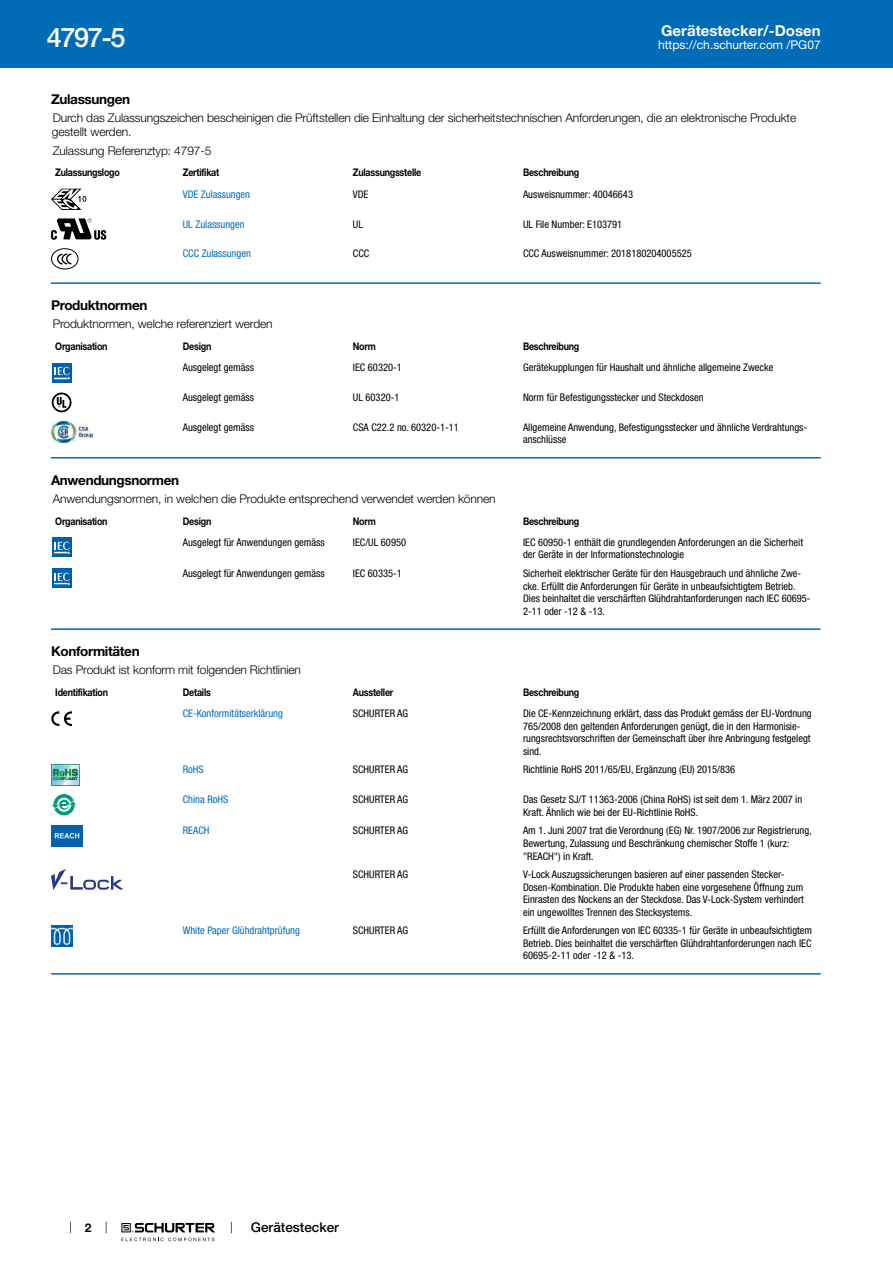
<style>
.page{position:relative;width:893px;height:1263px;background:#fff}
.page>*{position:absolute;margin:0;border:0;box-sizing:border-box;transform-origin:0 0}
.t1{font:500 27px "Helvetica Neue LT";color:#fff}
.t2{font:700 15px "Helvetica Neue LT";color:#fff}
.t3{font:700 13.5px "Helvetica Neue LT";letter-spacing:-.025em;color:#000}
.t4{font:500 13.5px "Helvetica Neue LT";color:#000}
.t5{font:300 12px/14.4px "Helvetica Neue LT";letter-spacing:-.01em;color:#000}
.t6{font:12px "Helvetica Neue LT";color:#fff}
.t7{font:700 12px "Helvetica Neue LT";color:#000}
.t8{font:condensed 10.5px/12.6px "Helvetica Neue LT";color:#000}
.t9{font:700 10.5px "Helvetica Neue LT";letter-spacing:-.025em;color:#000;scale:.85 1}
.t10{font:condensed 10.5px "Helvetica Neue LT";color:#006bb6}
</style>
<div class="page">
<svg style="left:70px;top:1221px;width:1px;height:12px"></svg>
<svg style="left:121px;top:1223px;width:94px;height:18px"></svg>
<div style="left:0;top:0;width:893px;height:68px;background:#006bb6"></div>
<svg style="left:51px;top:189px;width:35px;height:21px"></svg>
<svg style="left:51px;top:218px;width:55px;height:22px"></svg>
<div style="left:51px;top:248px;width:28px;height:21px;border:1px solid #000;border-radius:50%"></div>
<svg style="left:58px;top:253px;width:14px;height:12px"></svg>
<hr style="left:51px;top:282px;width:770px;height:2px;background:#006bb6">
<svg style="left:52px;top:363px;width:20px;height:20px"></svg>
<div style="left:52px;top:363px;width:19px;height:19px;background:#0060a9"></div>
<svg style="left:54px;top:367px;width:16px;height:13px"></svg>
<svg style="left:51px;top:392px;width:21px;height:21px"></svg>
<svg style="left:52px;top:393px;width:19px;height:19px"></svg>
<img style="left:51px;top:422px;width:42px;height:21px">
<hr style="left:51px;top:457px;width:770px;height:1px;background:#006bb6">
<svg style="left:52px;top:537px;width:20px;height:20px"></svg>
<div style="left:52px;top:538px;width:19px;height:19px;background:#0060a9"></div>
<svg style="left:54px;top:542px;width:16px;height:12px"></svg>
<svg style="left:52px;top:568px;width:20px;height:20px"></svg>
<div style="left:52px;top:569px;width:19px;height:19px;background:#0060a9"></div>
<svg style="left:54px;top:573px;width:16px;height:13px"></svg>
<hr style="left:51px;top:628px;width:770px;height:2px;background:#006bb6">
<svg style="left:51px;top:711px;width:21px;height:15px"></svg>
<img style="left:51px;top:764px;width:29px;height:21px">
<svg style="left:53px;top:794px;width:22px;height:21px"></svg>
<svg style="left:57px;top:798px;width:14px;height:14px"></svg>
<svg style="left:52px;top:800px;width:25px;height:9px"></svg>
<img style="left:51px;top:825px;width:32px;height:21px">
<svg style="left:51px;top:869px;width:72px;height:21px"></svg>
<img style="left:51px;top:925px;width:21px;height:21px">
<hr style="left:51px;top:973px;width:770px;height:1px;background:#006bb6">
<h1 class="t1" style="left:47px;top:21px;width:80px">4797-5</h1>
<h2 class="t2" style="left:661px;top:21px;width:161px">Gerätestecker/-Dosen</h2>
<p class="t6" style="left:658px;top:38px;width:164px">https://ch.schurter.com /PG07</p>
<p class="t3" style="left:51px;top:91px;width:81px">Zulassungen</p>
<p class="t5" style="left:52px;top:110px;width:746px">Durch das Zulassungszeichen bescheinigen die Prüftstellen die Einhaltung der sicherheitstechnischen Anforderungen, die an elektronische Produkte gestellt werden.</p>
<p class="t5" style="left:53px;top:143px;width:160px">Zulassung Referenztyp: 4797-5</p>
<p class="t9" style="left:55px;top:166px;width:78px">Zulassungslogo</p>
<p class="t9" style="left:183px;top:166px;width:44px">Zertifikat</p>
<p class="t9" style="left:353px;top:166px;width:82px">Zulassungsstelle</p>
<p class="t9" style="left:523px;top:166px;width:68px">Beschreibung</p>
<p class="t10" style="left:183px;top:188px;width:69px">VDE Zulassungen</p>
<p class="t8" style="left:353px;top:188px;width:17px">VDE</p>
<p class="t8" style="left:523px;top:188px;width:111px">Ausweisnummer: 40046643</p>
<p class="t10" style="left:183px;top:218px;width:63px">UL Zulassungen</p>
<p class="t8" style="left:353px;top:217px;width:12px">UL</p>
<p class="t8" style="left:523px;top:217px;width:101px">UL File Number: E103791</p>
<p class="t10" style="left:183px;top:248px;width:70px">CCC Zulassungen</p>
<p class="t8" style="left:353px;top:247px;width:18px">CCC</p>
<p class="t8" style="left:523px;top:247px;width:170px">CCC Ausweisnummer: 2018180204005525</p>
<p class="t3" style="left:51px;top:297px;width:98px">Produktnormen</p>
<p class="t5" style="left:53px;top:316px;width:221px">Produktnormen, welche referenziert werden</p>
<p class="t9" style="left:55px;top:340px;width:63px">Organisation</p>
<p class="t9" style="left:183px;top:340px;width:35px">Design</p>
<p class="t9" style="left:353px;top:340px;width:29px">Norm</p>
<p class="t9" style="left:523px;top:340px;width:68px">Beschreibung</p>
<p class="t8" style="left:183px;top:361px;width:73px">Ausgelegt gemäss</p>
<p class="t8" style="left:353px;top:361px;width:50px">IEC 60320-1</p>
<p class="t8" style="left:523px;top:361px;width:252px">Gerätekupplungen für Haushalt und ähnliche allgemeine Zwecke</p>
<p class="t8" style="left:183px;top:391px;width:73px">Ausgelegt gemäss</p>
<p class="t8" style="left:353px;top:391px;width:48px">UL 60320-1</p>
<p class="t8" style="left:523px;top:391px;width:182px">Norm für Befestigungsstecker und Steckdosen</p>
<p class="t8" style="left:183px;top:421px;width:73px">Ausgelegt gemäss</p>
<p class="t8" style="left:353px;top:421px;width:107px">CSA C22.2 no. 60320-1-11</p>
<p class="t8" style="left:523px;top:421px;width:286px">Allgemeine Anwendung, Befestigungsstecker und ähnliche Verdrahtungs&shy;anschlüsse</p>
<p class="t3" style="left:51px;top:471px;width:130px">Anwendungsnormen</p>
<p class="t5" style="left:53px;top:491px;width:444px">Anwendungsnormen, in welchen die Produkte entsprechend verwendet werden können</p>
<p class="t9" style="left:55px;top:514px;width:63px">Organisation</p>
<p class="t9" style="left:183px;top:514px;width:35px">Design</p>
<p class="t9" style="left:353px;top:514px;width:29px">Norm</p>
<p class="t9" style="left:523px;top:514px;width:68px">Beschreibung</p>
<p class="t8" style="left:183px;top:536px;width:143px">Ausgelegt für Anwendungen gemäss</p>
<p class="t8" style="left:353px;top:536px;width:55px">IEC/UL 60950</p>
<p class="t8" style="left:523px;top:536px;width:281px">IEC 60950-1 enthält die grundlegenden Anforderungen an die Sicherheit der Geräte in der Informationstechnologie</p>
<p class="t8" style="left:183px;top:567px;width:143px">Ausgelegt für Anwendungen gemäss</p>
<p class="t8" style="left:353px;top:567px;width:50px">IEC 60335-1</p>
<p class="t8" style="left:523px;top:567px;width:289px">Sicherheit elektrischer Geräte für den Hausgebrauch und ähnliche Zwe&shy;cke. Erfüllt die Anforderungen für Geräte in unbeaufsichtigtem Betrieb.<br>Dies beinhaltet die verschärften Glühdrahtanforderungen nach IEC 60695- 2-11 oder -12 &amp; -13.</p>
<p class="t3" style="left:51px;top:643px;width:90px">Konformitäten</p>
<p class="t5" style="left:53px;top:662px;width:250px">Das Produkt ist konform mit folgenden Richtlinien</p>
<p class="t9" style="left:55px;top:686px;width:64px">Identifikation</p>
<p class="t9" style="left:183px;top:686px;width:35px">Details</p>
<p class="t9" style="left:353px;top:686px;width:49px">Aussteller</p>
<p class="t9" style="left:523px;top:686px;width:68px">Beschreibung</p>
<p class="t10" style="left:183px;top:707px;width:102px">CE-Konformitätserklärung</p>
<p class="t8" style="left:353px;top:707px;width:57px">SCHURTER AG</p>
<p class="t8" style="left:523px;top:707px;width:290px">Die CE-Kennzeichnung erklärt, dass das Produkt gemäss der EU-Vordnung 765/2008 den geltenden Anforderungen genügt, die in den Harmonisie&shy;rungsrechtsvorschriften der Gemeinschaft über ihre Anbringung festgelegt sind.</p>
<p class="t10" style="left:183px;top:764px;width:22px">RoHS</p>
<p class="t8" style="left:353px;top:763px;width:57px">SCHURTER AG</p>
<p class="t8" style="left:523px;top:763px;width:214px">Richtlinie RoHS 2011/65/EU, Ergänzung (EU) 2015/836</p>
<p class="t10" style="left:183px;top:793px;width:47px">China RoHS</p>
<p class="t8" style="left:353px;top:793px;width:57px">SCHURTER AG</p>
<p class="t8" style="left:523px;top:793px;width:281px">Das Gesetz SJ/T 11363-2006 (China RoHS) ist seit dem 1. März 2007 in<br>Kraft. Ähnlich wie bei der EU-Richtlinie RoHS.</p>
<p class="t10" style="left:183px;top:824px;width:28px">REACH</p>
<p class="t8" style="left:353px;top:824px;width:57px">SCHURTER AG</p>
<p class="t8" style="left:523px;top:824px;width:290px">Am 1. Juni 2007 trat die Verordnung (EG) Nr. 1907/2006 zur Registrierung,<br>Bewertung, Zulassung und Beschränkung chemischer Stoffe 1 (kurz: "REACH") in Kraft.</p>
<p class="t8" style="left:353px;top:868px;width:57px">SCHURTER AG</p>
<p class="t8" style="left:523px;top:868px;width:282px">V-Lock Auszugssicherungen basieren auf einer passenden Stecker-Dosen-Kombination. Die Produkte haben eine vorgesehene Öffnung zum Einrasten des Nockens an der Steckdose. Das V-Lock-System verhindert ein ungewolltes Trennen des Stecksystems.</p>
<p class="t10" style="left:183px;top:924px;width:119px">White Paper Glühdrahtprüfung</p>
<p class="t8" style="left:353px;top:924px;width:57px">SCHURTER AG</p>
<p class="t8" style="left:523px;top:924px;width:291px;text-align:justify">Erfüllt die Anforderungen von IEC 60335-1 für Geräte in unbeaufsichtigtem Betrieb. Dies beinhaltet die verschärften Glühdrahtanforderungen nach IEC 60695-2-11 oder -12 &amp; -13.</p>
<p class="t7" style="left:85px;top:1220px;width:8px">2</p>
<p class="t4" style="left:251px;top:1219px;width:90px">Gerätestecker</p>
</div>
